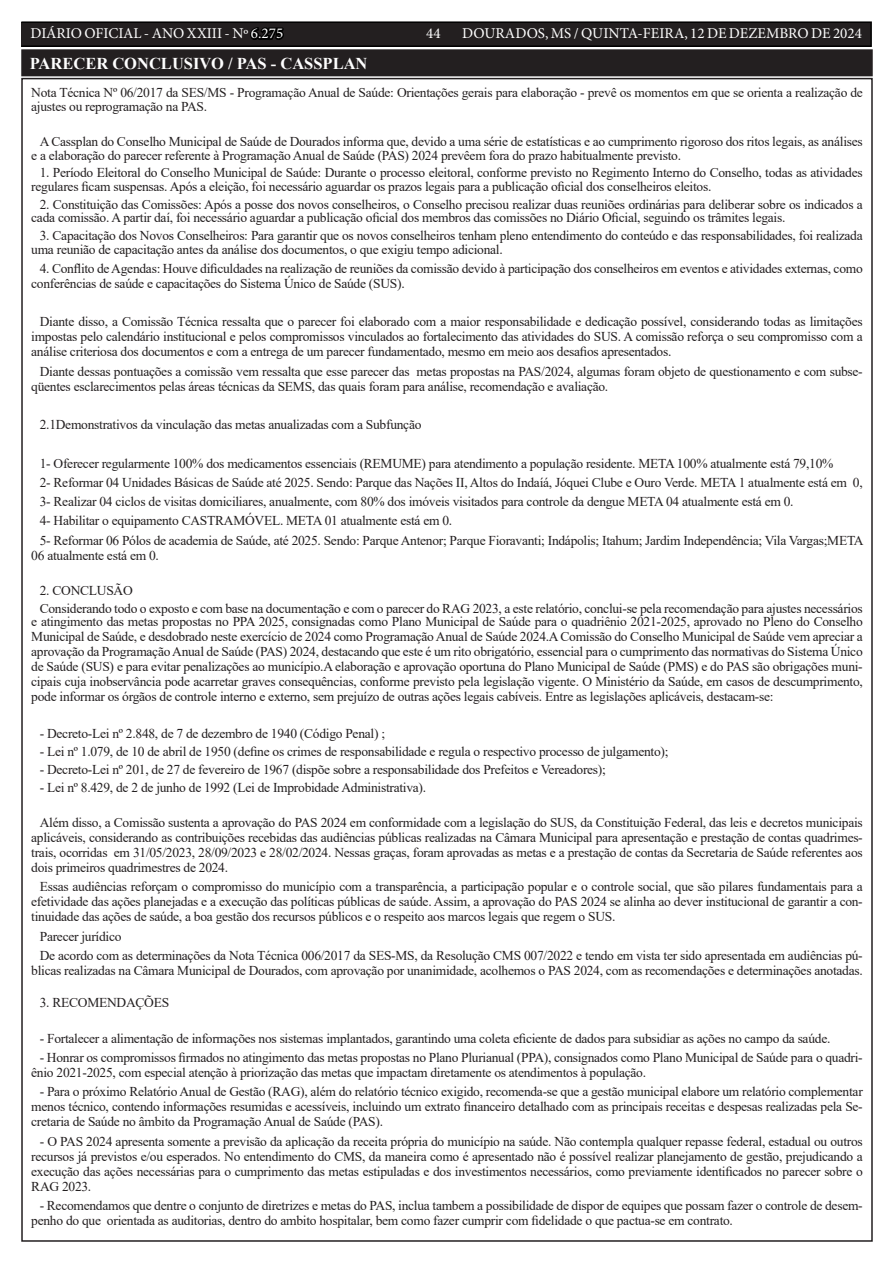
<style>
.page{position:relative;width:893px;height:1263px;background:#fff}
.page>*{position:absolute;margin:0;border:0;box-sizing:border-box;transform-origin:0 0}
.TEXTO{font:700 16.5px "Times New Roman";color:#fff}
.t1{font:15px "Minion Pro";color:#fff}
.TEXTO-2{font:13.5px/15px "Times New Roman";letter-spacing:-.02em;color:#231f20}
.s1{color:#000}
</style>
<div class="page">
<div style="left:21px;top:22px;width:850px;height:24px;background:#231f20"></div>
<div style="left:21px;top:21px;width:851px;height:26px;border:2px solid #000"></div>
<div style="left:23px;top:51px;width:848px;height:23px;background:#231f20"></div>
<div style="left:21px;top:49px;width:852px;height:27px;border:4px solid #231f20"></div>
<p class="t1" style="left:31px;top:24px;width:254px">DIÁRIO OFICIAL - ANO XXIII - Nº <span class="s1">6.275</span></p>
<p class="t1" style="left:426px;top:24px;width:16px">44</p>
<p class="t1" style="left:462px;top:24px;width:401px">DOURADOS, MS / QUINTA-FEIRA, 12 DE DEZEMBRO DE 2024</p>
<p class="TEXTO" style="left:30px;top:52px;width:339px">PARECER CONCLUSIVO / PAS - CASSPLAN</p>
<p class="TEXTO-2" style="left:31px;top:86px;width:833px;line-height:13.5px">Nota Técnica Nº 06/2017 da SES/MS - Programação Anual de Saúde: Orientações gerais para elaboração - prevê os momentos em que se orienta a realização de ajustes ou reprogramação na PAS.</p>
<p class="TEXTO-2" style="left:31px;top:135px;width:833px;line-height:13.5px;text-indent:9px">A Cassplan do Conselho Municipal de Saúde de Dourados informa que, devido a uma série de estatísticas e ao cumprimento rigoroso dos ritos legais, as análises e a elaboração do parecer referente à Programação Anual de Saúde (PAS) 2024 prevêem fora do prazo habitualmente previsto.</p>
<p class="TEXTO-2" style="left:31px;top:166px;width:833px;line-height:13.5px;text-indent:9px">1. Período Eleitoral do Conselho Municipal de Saúde: Durante o processo eleitoral, conforme previsto no Regimento Interno do Conselho, todas as atividades regulares ficam suspensas. Após a eleição, foi necessário aguardar os prazos legais para a publicação oficial dos conselheiros eleitos.</p>
<p class="TEXTO-2" style="left:31px;top:197px;width:833px;line-height:13.5px;text-indent:9px">2. Constituição das Comissões: Após a posse dos novos conselheiros, o Conselho precisou realizar duas reuniões ordinárias para deliberar sobre os indicados a cada comissão. A partir daí, foi necessário aguardar a publicação oficial dos membros das comissões no Diário Oficial, seguindo os trâmites legais.</p>
<p class="TEXTO-2" style="left:31px;top:228px;width:833px;line-height:13.5px;text-indent:9px">3. Capacitação dos Novos Conselheiros: Para garantir que os novos conselheiros tenham pleno entendimento do conteúdo e das responsabilidades, foi realizada uma reunião de capacitação antes da análise dos documentos, o que exigiu tempo adicional.</p>
<p class="TEXTO-2" style="left:31px;top:260px;width:833px;text-indent:9px">4. Conflito de Agendas: Houve dificuldades na realização de reuniões da comissão devido à participação dos conselheiros em eventos e atividades externas, como conferências de saúde e capacitações do Sistema Único de Saúde (SUS).</p>
<p class="TEXTO-2" style="left:31px;top:314px;width:833px;text-align:justify;text-indent:9px">Diante disso, a Comissão Técnica ressalta que o parecer foi elaborado com a maior responsabilidade e dedicação possível, considerando todas as limitações impostas pelo calendário institucional e pelos compromissos vinculados ao fortalecimento das atividades do SUS. A comissão reforça o seu compromisso com a análise criteriosa dos documentos e com a entrega de um parecer fundamentado, mesmo em meio aos desafios apresentados.</p>
<p class="TEXTO-2" style="left:31px;top:363px;width:833px;text-indent:9px">Diante dessas pontuações a comissão vem ressalta que esse parecer das metas propostas na PAS/2024, algumas foram objeto de questionamento e com subse&shy;qüentes esclarecimentos pelas áreas técnicas da SEMS, das quais foram para análise, recomendação e avaliação.</p>
<p class="TEXTO-2" style="left:40px;top:417px;width:383px">2.1Demonstrativos da vinculação das metas anualizadas com a Subfunção</p>
<p class="TEXTO-2" style="left:40px;top:455px;width:795px">1- Oferecer regularmente 100% dos medicamentos essenciais (REMUME) para atendimento a população residente. META 100% atualmente está 79,10%</p>
<p class="TEXTO-2" style="left:40px;top:474px;width:824px">2- Reformar 04 Unidades Básicas de Saúde até 2025. Sendo: Parque das Nações II, Altos do Indaíá, Jóquei Clube e Ouro Verde. META 1 atualmente está em 0,</p>
<p class="TEXTO-2" style="left:40px;top:494px;width:755px">3- Realizar 04 ciclos de visitas domiciliares, anualmente, com 80% dos imóveis visitados para controle da dengue META 04 atualmente está em 0.</p>
<p class="TEXTO-2" style="left:40px;top:513px;width:414px">4- Habilitar o equipamento CASTRAMÓVEL. META 01 atualmente está em 0.</p>
<p class="TEXTO-2" style="left:31px;top:532px;width:834px;text-indent:9px">5- Reformar 06 Pólos de academia de Saúde, até 2025. Sendo: Parque Antenor; Parque Fioravanti; Indápolis; Itahum; Jardim Independência; Vila Vargas;META<br>06 atualmente está em 0.</p>
<p class="TEXTO-2" style="left:40px;top:583px;width:95px">2. CONCLUSÃO</p>
<p class="TEXTO-2" style="left:31px;top:601px;width:833px;line-height:13.5px;text-align:right">Considerando todo o exposto e com base na documentação e com o parecer do RAG 2023, a este relatório, conclui-se pela recomendação para ajustes necessários e atingimento das metas propostas no PPA 2025, consignadas como Plano Municipal de Saúde para o quadriênio 2021-2025, aprovado no Pleno do Conselho</p>
<p class="TEXTO-2" style="left:31px;top:629px;width:833px;text-align:justify">Municipal de Saúde, e desdobrado neste exercício de 2024 como Programação Anual de Saúde 2024.A Comissão do Conselho Municipal de Saúde vem apreciar a aprovação da Programação Anual de Saúde (PAS) 2024, destacando que este é um rito obrigatório, essencial para o cumprimento das normativas do Sistema Único de Saúde (SUS) e para evitar penalizações ao município.A elaboração e aprovação oportuna do Plano Municipal de Saúde (PMS) e do PAS são obrigações muni&shy;cipais cuja inobservância pode acarretar graves consequências, conforme previsto pela legislação vigente. O Ministério da Saúde, em casos de descumprimento, pode informar os órgãos de controle interno e externo, sem prejuízo de outras ações legais cabíveis. Entre as legislações aplicáveis, destacam-se:</p>
<p class="TEXTO-2" style="left:40px;top:726px;width:347px">- Decreto-Lei nº 2.848, de 7 de dezembro de 1940 (Código Penal) ;</p>
<p class="TEXTO-2" style="left:40px;top:744px;width:630px">- Lei nº 1.079, de 10 de abril de 1950 (define os crimes de responsabilidade e regula o respectivo processo de julgamento);</p>
<p class="TEXTO-2" style="left:40px;top:761px;width:568px">- Decreto-Lei nº 201, de 27 de fevereiro de 1967 (dispõe sobre a responsabilidade dos Prefeitos e Vereadores);</p>
<p class="TEXTO-2" style="left:40px;top:779px;width:388px">- Lei nº 8.429, de 2 de junho de 1992 (Lei de Improbidade Administrativa).</p>
<p class="TEXTO-2" style="left:31px;top:815px;width:833px;text-align:justify;text-indent:9px">Além disso, a Comissão sustenta a aprovação do PAS 2024 em conformidade com a legislação do SUS, da Constituição Federal, das leis e decretos municipais aplicáveis, considerando as contribuições recebidas das audiências públicas realizadas na Câmara Municipal para apresentação e prestação de contas quadrimes&shy;trais, ocorridas em 31/05/2023, 28/09/2023 e 28/02/2024. Nessas graças, foram aprovadas as metas e a prestação de contas da Secretaria de Saúde referentes aos dois primeiros quadrimestres de 2024.</p>
<p class="TEXTO-2" style="left:31px;top:879px;width:833px;text-align:justify;text-indent:9px">Essas audiências reforçam o compromisso do município com a transparência, a participação popular e o controle social, que são pilares fundamentais para a efetividade das ações planejadas e a execução das políticas públicas de saúde. Assim, a aprovação do PAS 2024 se alinha ao dever institucional de garantir a con&shy;tinuidade das ações de saúde, a boa gestão dos recursos públicos e o respeito aos marcos legais que regem o SUS.</p>
<p class="TEXTO-2" style="left:40px;top:928px;width:83px">Parecer jurídico</p>
<p class="TEXTO-2" style="left:31px;top:947px;width:833px;text-align:right">De acordo com as determinações da Nota Técnica 006/2017 da SES-MS, da Resolução CMS 007/2022 e tendo em vista ter sido apresentada em audiências pú&shy;blicas realizadas na Câmara Municipal de Dourados, com aprovação por unanimidade, acolhemos o PAS 2024, com as recomendações e determinações anotadas.</p>
<p class="TEXTO-2" style="left:40px;top:995px;width:131px">3. RECOMENDAÇÕES</p>
<p class="TEXTO-2" style="left:40px;top:1030px;width:792px">- Fortalecer a alimentação de informações nos sistemas implantados, garantindo uma coleta eficiente de dados para subsidiar as ações no campo da saúde.</p>
<p class="TEXTO-2" style="left:31px;top:1050px;width:833px;text-indent:9px">- Honrar os compromissos firmados no atingimento das metas propostas no Plano Plurianual (PPA), consignados como Plano Municipal de Saúde para o quadri&shy;ênio 2021-2025, com especial atenção à priorização das metas que impactam diretamente os atendimentos à população.</p>
<p class="TEXTO-2" style="left:31px;top:1084px;width:833px;text-align:justify;text-indent:9px">- Para o próximo Relatório Anual de Gestão (RAG), além do relatório técnico exigido, recomenda-se que a gestão municipal elabore um relatório complementar menos técnico, contendo informações resumidas e acessíveis, incluindo um extrato financeiro detalhado com as principais receitas e despesas realizadas pela Se&shy;cretaria de Saúde no âmbito da Programação Anual de Saúde (PAS).</p>
<p class="TEXTO-2" style="left:31px;top:1133px;width:833px;text-align:justify;text-indent:9px">- O PAS 2024 apresenta somente a previsão da aplicação da receita própria do município na saúde. Não contempla qualquer repasse federal, estadual ou outros recursos já previstos e/ou esperados. No entendimento do CMS, da maneira como é apresentado não é possível realizar planejamento de gestão, prejudicando a execução das ações necessárias para o cumprimento das metas estipuladas e dos investimentos necessários, como previamente identificados no parecer sobre o RAG 2023.</p>
<p class="TEXTO-2" style="left:31px;top:1197px;width:833px;text-indent:9px">- Recomendamos que dentre o conjunto de diretrizes e metas do PAS, inclua tambem a possibilidade de dispor de equipes que possam fazer o controle de desem&shy;penho do que orientada as auditorias, dentro do ambito hospitalar, bem como fazer cumprir com fidelidade o que pactua-se em contrato.</p>
</div>
